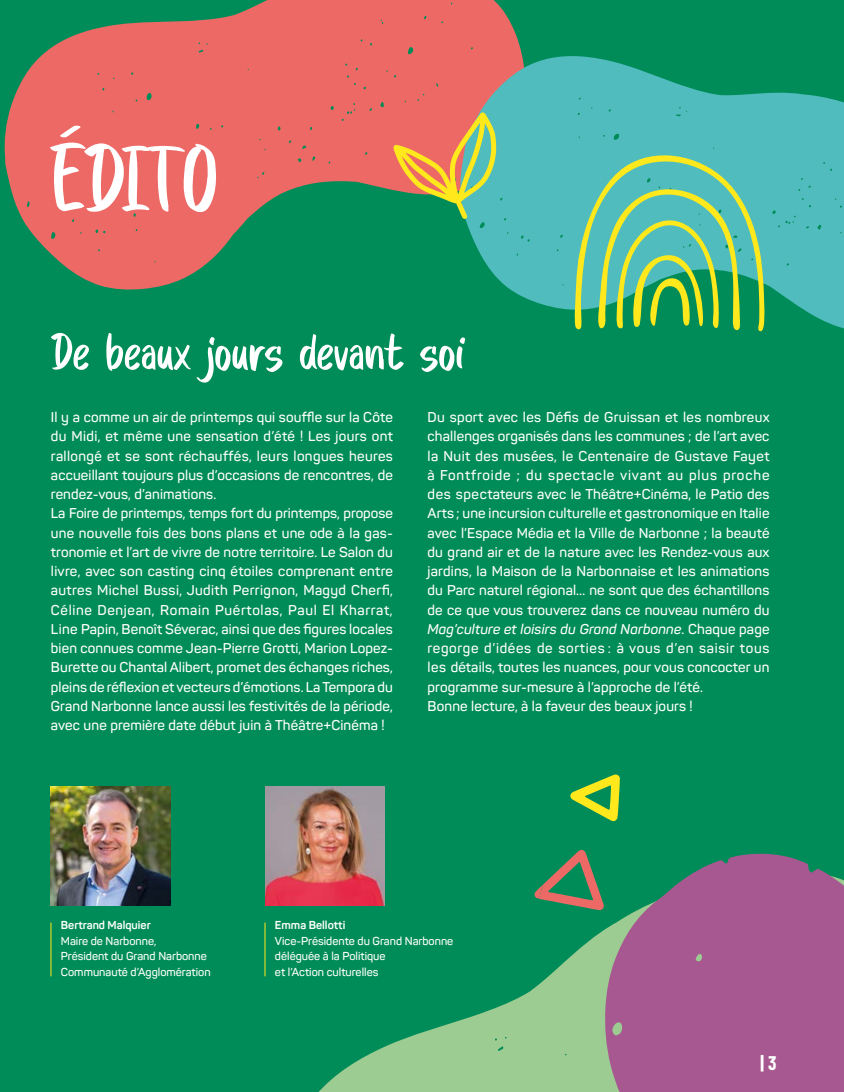
<style>
.page{position:relative;width:844px;height:1092px;background:#fff}
.page>*{position:absolute;margin:0;border:0;box-sizing:border-box;transform-origin:0 0}
.t1{font:94.33px "CHASINGBLUEBERRY Regular";letter-spacing:-.005em;color:#fff}
.t2{font:50.75px "CHASINGBLUEBERRY Regular";letter-spacing:.01em;color:#fff}
.t3{font:700 19.25px "Barlow Condensed";color:#fff}
.t4{font:600 14px/19.2px "Panton";letter-spacing:.01em;color:#fff}
.t5{font:600 11.38px/15.8px "Panton";color:#fff}
.t6{font:700 11.38px "Panton";color:#fff}
.s1{font-style:italic}
</style>
<div class="page">
<div style="left:0;top:0;width:843px;height:1091px;background:#008c58"></div>
<svg style="left:284px;top:872px;width:320px;height:219px"></svg>
<svg style="left:4px;top:0;width:518px;height:290px;fill:#ed6966"></svg>
<svg style="left:460px;top:54px;width:383px;height:274px;fill:#50bcbd"></svg>
<svg style="left:393px;top:112px;width:103px;height:107px"></svg>
<svg style="left:573px;top:146px;width:192px;height:186px"></svg>
<svg style="left:604px;top:853px;width:239px;height:238px;fill:#a85891"></svg>
<svg style="left:533px;top:849px;width:71px;height:61px"></svg>
<svg style="left:570px;top:774px;width:50px;height:47px"></svg>
<hr style="left:50px;top:922px;width:1px;height:54px;background:#ffe81c">
<img style="left:51px;top:786px;width:119px;height:119px">
<hr style="left:264px;top:922px;width:1px;height:54px;background:#ffe81c">
<img style="left:265px;top:786px;width:119px;height:119px">
<h1 class="t1" style="left:50px;top:124px;width:169px">ÉDITO</h1>
<h2 class="t2" style="left:51px;top:322px;width:413px">De beaux jours devant soi</h2>
<p class="t4" style="left:51px;top:407px;width:343px">Il y a comme un air de printemps qui souffle sur la Côte du Midi, et même une sensation d’été ! Les jours ont rallongé et se sont réchauffés, leurs longues heures accueillant toujours plus d’occasions de rencontres, de rendez-vous, d’animations.<br>La Foire de printemps, temps fort du printemps, propose une nouvelle fois des bons plans et une ode à la gas&shy;tronomie et l’art de vivre de notre territoire. Le Salon du livre, avec son casting cinq étoiles comprenant entre autres Michel Bussi, Judith Perrignon, Magyd Cherfi, Céline Denjean, Romain Puértolas, Paul El Kharrat, Line Papin, Benoît Séverac, ainsi que des figures locales bien connues comme Jean-Pierre Grotti, Marion Lopez-Burette ou Chantal Alibert, promet des échanges riches, pleins de réflexion et vecteurs d’émotions. La Tempora du Grand Narbonne lance aussi les festivités de la période, avec une première date début juin à Théâtre+Cinéma !</p>
<p class="t4" style="left:427px;top:407px;width:343px">Du sport avec les Défis de Gruissan et les nombreux challenges organisés dans les communes ; de l’art avec la Nuit des musées, le Centenaire de Gustave Fayet à Fontfroide ; du spectacle vivant au plus proche des spectateurs avec le Théâtre+Cinéma, le Patio des Arts ; une incursion culturelle et gastronomique en Italie avec l’Espace Média et la Ville de Narbonne ; la beauté du grand air et de la nature avec les Rendez-vous aux jardins, la Maison de la Narbonnaise et les animations du Parc naturel régional… ne sont que des échantillons de ce que vous trouverez dans ce nouveau numéro du <span class="s1">Mag’culture et loisirs du Grand Narbonne</span>. Chaque page regorge d’idées de sorties : à vous d’en saisir tous les détails, toutes les nuances, pour vous concocter un programme sur-mesure à l’approche de l’été.<br>Bonne lecture, à la faveur des beaux jours !</p>
<p class="t6" style="left:61px;top:917px;width:91px">Bertrand Malquier</p>
<p class="t5" style="left:61px;top:932px;width:151px">Maire de Narbonne,<br>Président du Grand Narbonne<br>Communauté d’Agglomération</p>
<p class="t6" style="left:275px;top:917px;width:72px">Emma Bellotti</p>
<p class="t5" style="left:275px;top:932px;width:180px">Vice-Présidente du Grand Narbonne déléguée à la Politique<br>et l’Action culturelles</p>
<h3 class="t3" style="left:760px;top:1048px;width:17px">| 3</h3>
</div>
